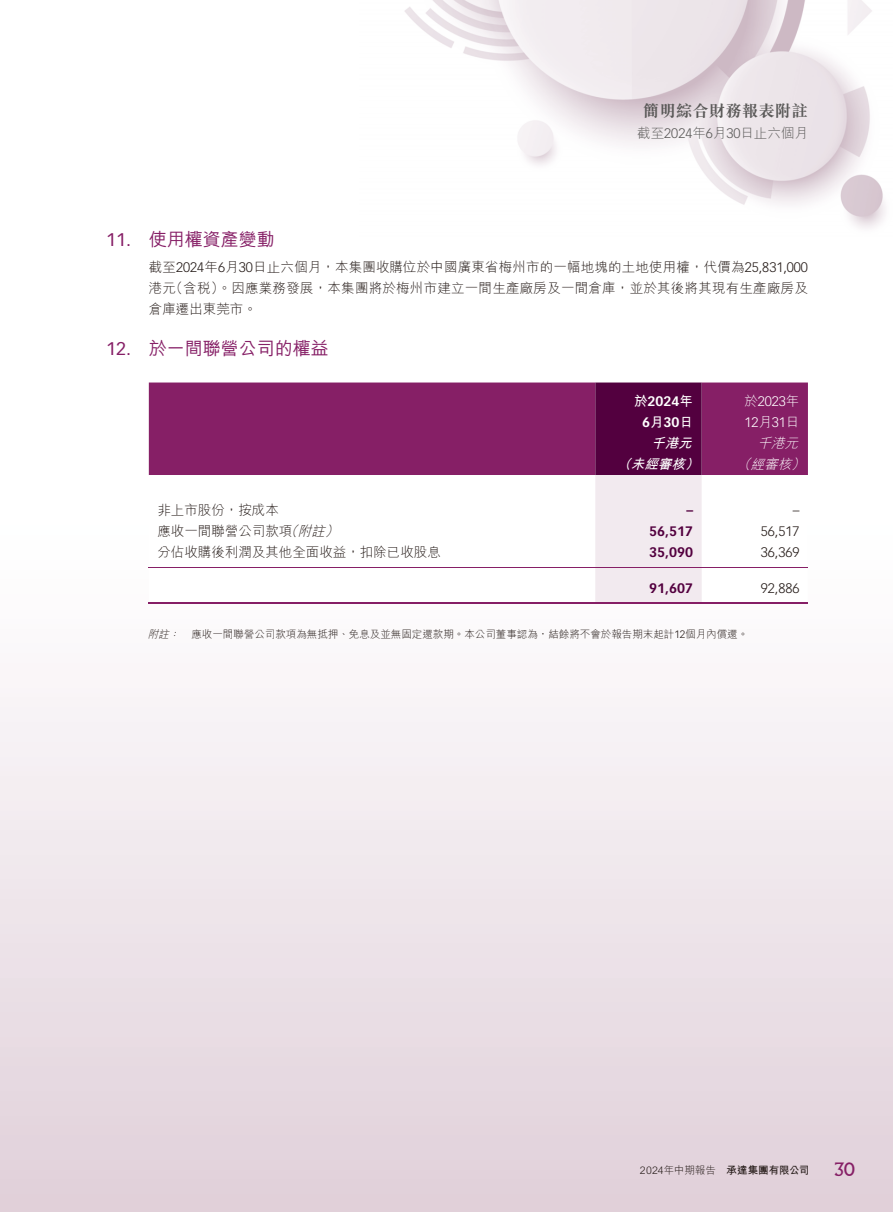
<style>
.page{position:relative;width:893px;height:1212px;background:#fff}
.page>*{position:absolute;margin:0;border:0;box-sizing:border-box;transform-origin:0 0}
.t1{font:18px "M Hei HK Medium E Ten B5 H";color:#861f66}
.t2{font:18px "Albertus MT Std";color:#861f66}
.t3{font:16.5px "M Sung HK Bold E Ten B5 H";color:#595857}
.t4{font:13.5px/21px "M Hei HK Light E Ten B5 H";color:#231916;text-align:justify}
.t5{font:700 13.5px "Vectora LT Std";color:#53003f}
.t6{font:300 13.5px "Vectora LT Std";color:#231916}
.t7{font:13.5px "M Hei HK Light E Ten B5 H";color:#595857}
.t8{font:300 13.5px/21px "Vectora LT Std";color:#fff}
.t9{font:700 13.5px/21px "Vectora LT Std";color:#fff;text-align:center}
.t10{font:italic 13.5px "M Hei HK Bold E Ten B5 H";color:#fff}
.t11{font:italic 13.5px "M Hei HK Light E Ten B5 H";color:#fff}
.t12{font:10.5px "M Hei HK Light E Ten B5 H";color:#231916}
.s1{font-family:"Vectora LT Std";font-weight:300}
.s2{font-family:"Vectora LT Std"}
.s3{font-family:"M Hei HK Bold E Ten B5 H";font-weight:400}
.s4{font-family:"M Hei HK Light E Ten B5 H";font-weight:400}
.s5{font-style:italic}
.s6{font-family:"M Hei HK Bold E Ten B5 H"}
</style>
<div class="page">
<div style="left:0;top:0;width:893px;height:1212px;background:linear-gradient(to bottom,#fff,#e6d9e1)"></div>
<img style="left:359px;top:0;width:534px;height:237px">
<div style="left:149px;top:382px;width:659px;height:93px;background:#861f66"></div>
<svg style="left:149px;top:475px;width:659px;height:127px"></svg>
<svg style="left:595px;top:382px;width:107px;height:220px;background:#af87a5"></svg>
<hr style="left:149px;top:567px;width:659px;height:1px;background:#861f66">
<hr style="left:149px;top:602px;width:659px;height:1px;background:#861f66">
<p class="t3" style="left:643px;top:104px;width:166px">簡明綜合財務報表附註</p>
<p class="t7" style="left:637px;top:128px;width:172px">截至<span class="s1">2024</span>年<span class="s1">6</span>月<span class="s1">30</span>日止六個月</p>
<h1 class="t1" style="left:106px;top:232px;width:170px"><span class="s2">11.</span> 使用權資產變動</h1>
<p class="t4" style="left:149px;top:258px;width:661px">截至<span class="s1">2024</span>年<span class="s1">6</span>月<span class="s1">30</span>日止六個月，本集團收購位於中國廣東省梅州市的一幅地塊的土地使用權，代價為<span class="s1">25,831,000</span>港元（含稅）。因應業務發展，本集團將於梅州市建立一間生產廠房及一間倉庫，並於其後將其現有生產廠房及倉庫遷出東莞市。</p>
<h1 class="t1" style="left:106px;top:341px;width:224px"><span class="s2">12.</span> 於一間聯營公司的權益</h1>
<p class="t9" style="left:634px;top:391px;width:60px"><span class="s3">於</span>2024<span class="s3">年<br></span>6<span class="s3">月</span>30<span class="s3">日</span></p>
<p class="t8" style="left:744px;top:392px;width:57px"><span class="s4">於</span>2023<span class="s4">年<br></span>12<span class="s4">月</span>31<span class="s4">日</span></p>
<p class="t10" style="left:651px;top:438px;width:45px">千港元</p>
<p class="t11" style="left:757px;top:438px;width:46px">千港元</p>
<p class="t10" style="left:617px;top:459px;width:86px">（未經審核）</p>
<p class="t11" style="left:737px;top:459px;width:73px">（經審核）</p>
<p class="t4" style="left:157px;top:502px;width:123px">非上市股份，按成本</p>
<p class="t5" style="left:686px;top:503px;width:8px">–</p>
<p class="t6" style="left:793px;top:504px;width:8px">–</p>
<p class="t4" style="left:157px;top:523px;width:186px">應收一間聯營公司款項<span class="s5">（附註）</span></p>
<p class="t5" style="left:649px;top:524px;width:45px">56,517</p>
<p class="t6" style="left:761px;top:525px;width:40px">56,517</p>
<p class="t4" style="left:157px;top:544px;width:285px">分佔收購後利潤及其他全面收益，扣除已收股息</p>
<p class="t5" style="left:649px;top:545px;width:45px">35,090</p>
<p class="t6" style="left:761px;top:546px;width:40px">36,369</p>
<p class="t5" style="left:649px;top:581px;width:45px">91,607</p>
<p class="t6" style="left:761px;top:582px;width:40px">92,886</p>
<p class="t12" style="left:148px;top:630px;width:602px"><span class="s5">附註：</span> 應收一間聯營公司款項為無抵押、免息及並無固定還款期。本公司董事認為，結餘將不會於報告期末起計<span class="s1">12</span>個月內償還。</p>
<p class="t12" style="left:640px;top:1166px;width:171px">2024年中期報告 <span class="s6">承達集團有限公司</span></p>
<h1 class="t2" style="left:834px;top:1161px;width:22px">30</h1>
</div>
